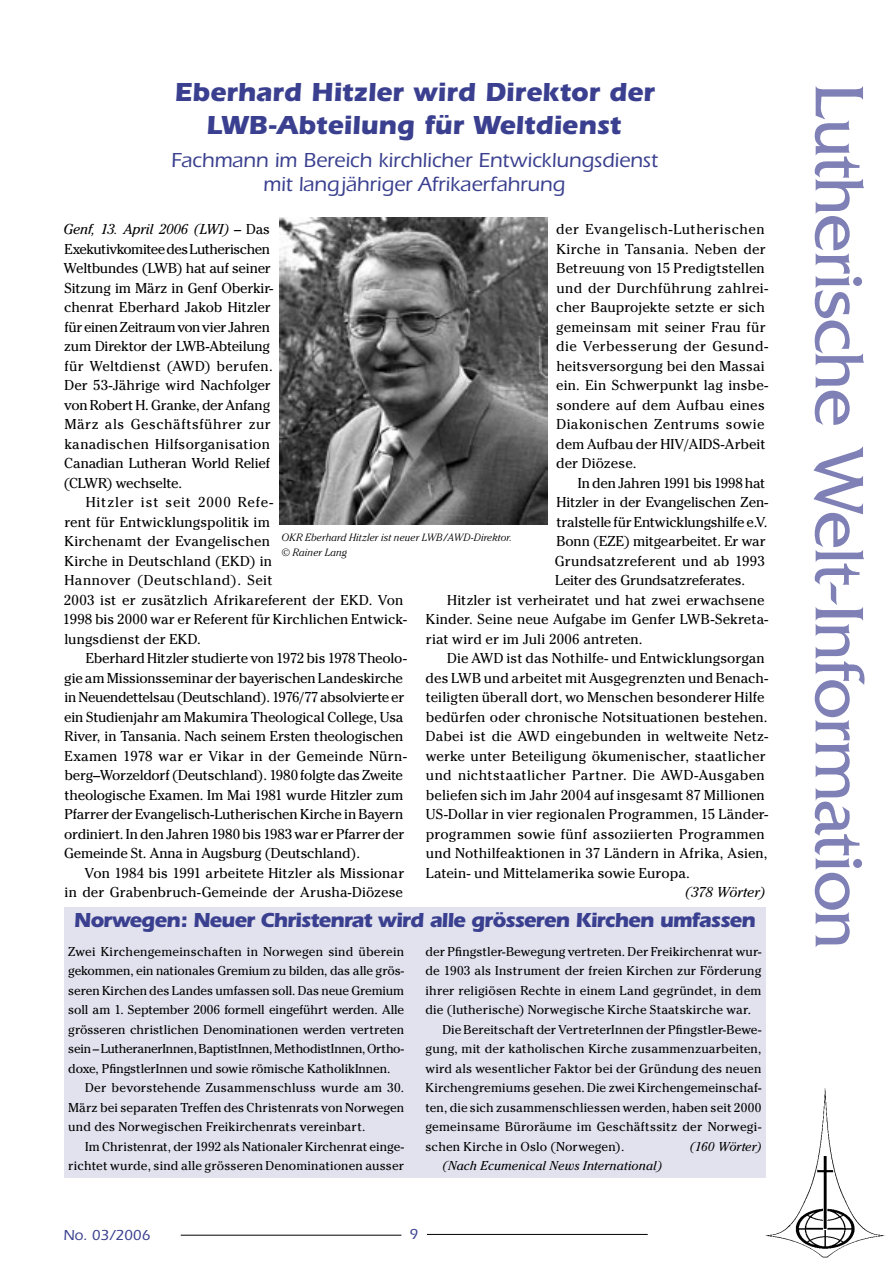
<style>
.page{position:relative;width:893px;height:1263px;background:#fff}
.page>*{position:absolute;margin:0;border:0;box-sizing:border-box;transform-origin:0 0}
.t1{font:72px "Friz Quadrata";letter-spacing:-.02em;color:#7f80b6}
.t2{font:700 27px "Itc Eras";color:#3a408f}
.t3{font:500 21px/24px "Itc Eras";letter-spacing:-.005em;color:#3a408f;text-align:center}
.t4{font:700 21px "Itc Eras";letter-spacing:-.04em;color:#3a408f}
.t5{font:500 15px "Itc Eras";letter-spacing:-.005em;color:#3a408f}
.t6{font:14.25px/19.5px "Cheltenham";letter-spacing:.005em;color:#000}
.t7{font:14.25px/19.5px "Cheltenham";letter-spacing:-.015em;color:#000}
.t8{font:14.25px "Cheltenham";letter-spacing:.025em;color:#000}
.t9{font:italic 14.25px "Cheltenham";color:#000}
.t10{font:12.75px/19.5px "Cheltenham";letter-spacing:.005em;color:#000;text-align:justify}
.t11{font:italic 12.75px "Cheltenham";letter-spacing:.005em;color:#000}
.t12{font:italic 300 10.5px/15px "Cheltenham";letter-spacing:.015em;color:#000}
.s1{font-style:italic}
</style>
<div class="page">
<img style="left:765px;top:1088px;width:120px;height:170px">
<hr style="left:181px;top:1235px;width:220px;height:1px;background:#000">
<hr style="left:427px;top:1234px;width:221px;height:1px;background:#000">
<img style="left:279px;top:218px;width:268px;height:306px">
<div style="left:64px;top:907px;width:702px;height:270px;background:#e1e2ee"></div>
<h2 class="t2" style="left:174px;top:76px;width:482px">Eberhard Hitzler wird Direktor der</h2>
<h1 class="t1" style="left:879px;top:83px;width:868px;rotate:90deg">Lutherische Welt-Information</h1>
<h2 class="t2" style="left:206px;top:109px;width:416px">LWB-Abteilung für Weltdienst</h2>
<h3 class="t3" style="left:171px;top:148px;width:488px">Fachmann im Bereich kirchlicher Entwicklungsdienst mit langjähriger Afrikaerfahrung</h3>
<p class="t6" style="left:64px;top:219px;width:211px"><span class="s1">Genf, 13. April 2006 (LWI)</span> – Das<br>Exekutivkomitee des Lutherischen<br>Weltbundes (LWB) hat auf seiner<br>Sitzung im März in Genf Oberkir&shy;chenrat Eberhard Jakob Hitzler für einen Zeitraum von vier Jahren zum Direktor der LWB-Abteilung für Weltdienst (AWD) berufen.<br>Der 53-Jährige wird Nachfolger von Robert H. Granke, der Anfang<br>März als Geschäftsführer zur kanadischen Hilfsorganisation<br>Canadian Lutheran World Relief (CLWR) wechselte.</p>
<p class="t6" style="left:63px;top:492px;width:345px;text-indent:23px">Hitzler ist seit 2000 Refe-<br>rent für Entwicklungspolitik im<br>Kirchenamt der Evangelischen<br>Kirche in Deutschland (EKD) in<br>Hannover (Deutschland). Seit<br>2003 ist er zusätzlich Afrikareferent der EKD. Von 1998 bis 2000 war er Referent für Kirchlichen Entwick&shy;lungsdienst der EKD.</p>
<p class="t7" style="left:64px;top:648px;width:344px;text-indent:22px">Eberhard Hitzler studierte von 1972 bis 1978 Theolo&shy;gie am Missionsseminar der bayerischen Landeskirche in Neuendettelsau (Deutschland). 1976/77 absolvierte er ein Studienjahr am Makumira Theological College, Usa River, in Tansania. Nach seinem Ersten theologischen Examen 1978 war er Vikar in der Gemeinde Nürn&shy;berg–Worzeldorf (Deutschland). 1980 folgte das Zweite theologische Examen. Im Mai 1981 wurde Hitzler zum Pfarrer der Evangelisch-Lutherischen Kirche in Bayern ordiniert. In den Jahren 1980 bis 1983 war er Pfarrer der Gemeinde St. Anna in Augsburg (Deutschland).</p>
<p class="t6" style="left:65px;top:863px;width:341px;text-align:right">Von 1984 bis 1991 arbeitete Hitzler als Missionar<br>in der Grabenbruch-Gemeinde der Arusha-Diözese</p>
<p class="t6" style="left:556px;top:219px;width:213px">der Evangelisch-Lutherischen<br>Kirche in Tansania. Neben der<br>Betreuung von 15 Predigtstellen und der Durchführung zahlrei&shy;cher Bauprojekte setzte er sich gemeinsam mit seiner Frau für die Verbesserung der Gesund&shy;heitsversorgung bei den Massai ein. Ein Schwerpunkt lag insbe&shy;sondere auf dem Aufbau eines<br>Diakonischen Zentrums sowie dem Aufbau der HIV/AIDS-Arbeit der Diözese.</p>
<p class="t7" style="left:578px;top:473px;width:189px">In den Jahren 1991 bis 1998 hat</p>
<p class="t6" style="left:556px;top:492px;width:213px">Hitzler in der Evangelischen Zen-</p>
<p class="t7" style="left:556px;top:512px;width:213px">tralstelle für Entwicklungshilfe e.V.</p>
<p class="t6" style="left:556px;top:531px;width:211px">Bonn (EZE) mitgearbeitet. Er war</p>
<p class="t6" style="left:555px;top:551px;width:212px">Grundsatzreferent und ab 1993</p>
<p class="t7" style="left:555px;top:570px;width:191px">Leiter des Grundsatzreferates.</p>
<p class="t6" style="left:447px;top:590px;width:319px">Hitzler ist verheiratet und hat zwei erwachsene</p>
<p class="t6" style="left:426px;top:609px;width:344px">Kinder. Seine neue Aufgabe im Genfer LWB-Sekreta-</p>
<p class="t6" style="left:426px;top:629px;width:218px">riat wird er im Juli 2006 antreten.</p>
<p class="t6" style="left:447px;top:648px;width:319px">Die AWD ist das Nothilfe- und Entwicklungsorgan</p>
<p class="t6" style="left:426px;top:668px;width:344px">des LWB und arbeitet mit Ausgegrenzten und Benach-</p>
<p class="t6" style="left:426px;top:687px;width:340px">teiligten überall dort, wo Menschen besonderer Hilfe</p>
<p class="t6" style="left:426px;top:707px;width:343px">bedürfen oder chronische Notsituationen bestehen.</p>
<p class="t6" style="left:426px;top:726px;width:344px">Dabei ist die AWD eingebunden in weltweite Netz-</p>
<p class="t6" style="left:426px;top:746px;width:342px">werke unter Beteiligung ökumenischer, staatlicher</p>
<p class="t8" style="left:426px;top:767px;width:340px">und nichtstaatlicher Partner. Die AWD-Ausgaben</p>
<p class="t6" style="left:426px;top:785px;width:340px">beliefen sich im Jahr 2004 auf insgesamt 87 Millionen</p>
<p class="t6" style="left:426px;top:804px;width:344px">US-Dollar in vier regionalen Programmen, 15 Länder-</p>
<p class="t6" style="left:426px;top:824px;width:340px">programmen sowie fünf assoziierten Programmen</p>
<p class="t6" style="left:426px;top:843px;width:343px">und Nothilfeaktionen in 37 Ländern in Afrika, Asien,</p>
<p class="t6" style="left:426px;top:863px;width:265px">Latein- und Mittelamerika sowie Europa.</p>
<p class="t9" style="left:685px;top:884px;width:81px">(378 Wörter)</p>
<p class="t12" style="left:281px;top:530px;width:233px">OKR Eberhard Hitzler ist neuer LWB/AWD-Direktor. © Rainer Lang</p>
<h3 class="t4" style="left:74px;top:908px;width:683px">Norwegen: Neuer Christenrat wird alle grösseren Kirchen umfassen</h3>
<p class="t10" style="left:425px;top:942px;width:337px">der Pfingstler-Bewegung vertreten. Der Freikirchenrat wur-</p>
<p class="t10" style="left:425px;top:961px;width:337px">de 1903 als Instrument der freien Kirchen zur Förderung</p>
<p class="t10" style="left:425px;top:981px;width:337px">ihrer religiösen Rechte in einem Land gegründet, in dem</p>
<p class="t10" style="left:425px;top:1000px;width:327px">die (lutherische) Norwegische Kirche Staatskirche war.</p>
<p class="t10" style="left:442px;top:1020px;width:320px">Die Bereitschaft der VertreterInnen der Pfingstler-Bewe-</p>
<p class="t10" style="left:425px;top:1039px;width:337px">gung, mit der katholischen Kirche zusammenzuarbeiten,</p>
<p class="t10" style="left:425px;top:1059px;width:337px">wird als wesentlicher Faktor bei der Gründung des neuen</p>
<p class="t10" style="left:425px;top:1078px;width:337px">Kirchengremiums gesehen. Die zwei Kirchengemeinschaf-</p>
<p class="t10" style="left:425px;top:1098px;width:337px">ten, die sich zusammenschliessen werden, haben seit 2000</p>
<p class="t10" style="left:425px;top:1117px;width:337px">gemeinsame Büroräume im Geschäftssitz der Norwegi-</p>
<p class="t10" style="left:425px;top:1137px;width:200px">schen Kirche in Oslo (Norwegen).</p>
<p class="t11" style="left:690px;top:1139px;width:73px">(160 Wörter)</p>
<p class="t11" style="left:442px;top:1158px;width:221px">(Nach Ecumenical News International)</p>
<p class="t10" style="left:68px;top:942px;width:337px">Zwei Kirchengemeinschaften in Norwegen sind überein gekommen, ein nationales Gremium zu bilden, das alle grös&shy;seren Kirchen des Landes umfassen soll. Das neue Gremium soll am 1. September 2006 formell eingeführt werden. Alle grösseren christlichen Denominationen werden vertreten sein – LutheranerInnen, BaptistInnen, MethodistInnen, Ortho&shy;doxe, PfingstlerInnen und sowie römische KatholikInnen.</p>
<p class="t10" style="left:68px;top:1078px;width:337px;text-indent:17px">Der bevorstehende Zusammenschluss wurde am 30.<br>März bei separaten Treffen des Christenrats von Norwegen und des Norwegischen Freikirchenrats vereinbart.</p>
<p class="t10" style="left:68px;top:1137px;width:337px;text-align:right">Im Christenrat, der 1992 als Nationaler Kirchenrat einge&shy;richtet wurde, sind alle grösseren Denominationen ausser</p>
<p class="t5" style="left:63px;top:1227px;width:89px">No. 03/2006</p>
<p class="t5" style="left:409px;top:1226px;width:10px">9</p>
</div>
